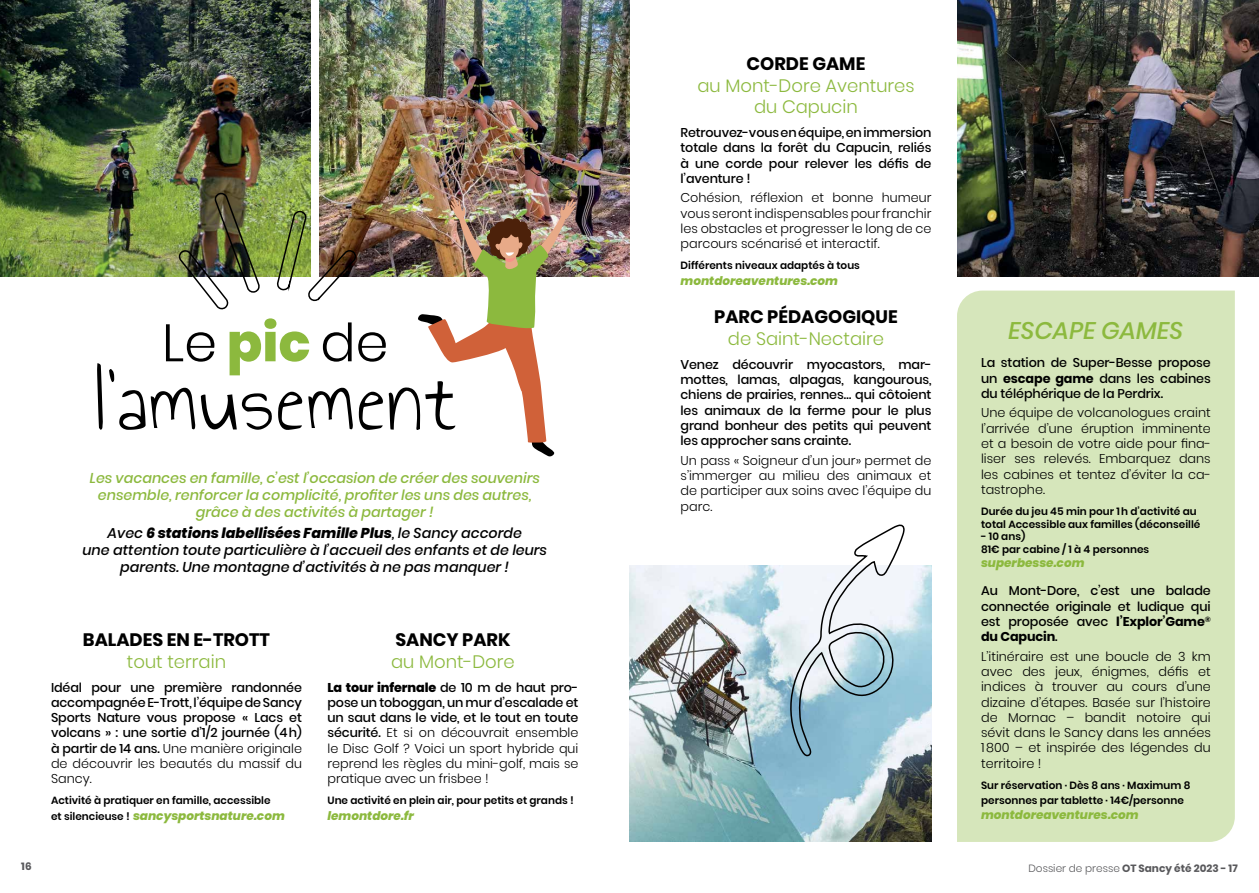
<style>
.page{position:relative;width:1259px;height:893px;background:#fff}
.page>*{position:absolute;margin:0;border:0;box-sizing:border-box;transform-origin:0 0}
.t1{font:65.7px "Annie Use Your Telescope";letter-spacing:.03em;color:#000}
.t2{font:300 52.5px "Poppins";color:#000}
.t3{font:italic 500 24px "Poppins";color:#8cb93e}
.t4{font:300 18px/21.6px "Poppins";color:#8cb93e;text-align:center}
.t5{font:700 18px "Poppins";color:#000}
.t6{font:italic 500 14.25px/17.1px "Poppins";color:#000;text-align:center}
.t7{font:italic 500 14.25px/17.1px "Poppins";color:#8cb93e;text-align:center}
.t8{font:300 12.75px/15.3px "Poppins";color:#000;text-align:justify}
.t9{font:500 12.75px/15.3px "Poppins";letter-spacing:-.01em;color:#000;text-align:justify}
.t10{font:italic 800 12px "Poppins";color:#8cb93e}
.t11{font:600 10.5px/12.6px "Poppins";color:#000}
.t12{font:700 10.5px "Poppins";color:#58585b}
.s1{font-weight:800;color:#8cb93e}
.s2{font-weight:800}
.s3{font-weight:300}
.s4{font-weight:600;font-style:normal;font-size:10.5px;color:#000}
.s5{font-weight:500}
.s6{font-weight:700}
</style>
<div class="page">
<div style="left:957px;top:291px;width:277px;height:551px;background:#d6e6bb"></div>
<img style="left:0;top:0;width:310px;height:276px">
<img style="left:629px;top:566px;width:302px;height:276px">
<img style="left:319px;top:0;width:310px;height:276px">
<img style="left:957px;top:0;width:302px;height:276px">
<img style="left:178px;top:191px;width:82px;height:119px">
<img style="left:276px;top:211px;width:81px;height:91px">
<svg style="left:788px;top:524px;width:117px;height:233px"></svg>
<img style="left:416px;top:198px;width:160px;height:259px">
<h2 class="t2" style="left:162px;top:312px;width:228px">Le <span class="s1">pic</span> de</h2>
<h1 class="t1" style="left:94px;top:369px;width:364px">l’amusement</h1>
<p class="t7" style="left:90px;top:469px;width:452px">Les vacances en famille, c’est l’occasion de créer des souvenirs ensemble, renforcer la complicité, profiter les uns des autres, grâce à des activités à partager !</p>
<p class="t6" style="left:82px;top:525px;width:466px">Avec <span class="s2">6 stations labellisées Famille Plus</span>, le Sancy accorde<br>une attention toute particulière à l’accueil des enfants et de leurs parents. Une montagne d’activités à ne pas manquer !</p>
<h3 class="t5" style="left:83px;top:629px;width:189px">BALADES EN E-TROTT</h3>
<h3 class="t4" style="left:127px;top:651px;width:101px">tout terrain</h3>
<p class="t9" style="left:51px;top:679px;width:252px">Idéal pour une première randonnée accompagnée E-Trott, l’équipe de Sancy Sports Nature vous propose « Lacs et volcans » : une sortie d’1/2 journée (4h) à partir de 14 ans. <span class="s3">Une manière originale de découvrir les beautés du massif du Sancy.</span></p>
<p class="t11" style="left:51px;top:794px;width:221px">Activité à pratiquer en famille, accessible</p>
<p class="t10" style="left:51px;top:809px;width:235px"><span class="s4">et silencieuse !</span> sancysportsnature.com</p>
<h3 class="t5" style="left:395px;top:629px;width:116px">SANCY PARK</h3>
<h3 class="t4" style="left:391px;top:651px;width:125px">au Mont-Dore</h3>
<p class="t8" style="left:327px;top:679px;width:252px"><span class="s2">La tour infernale</span> <span class="s5">de 10 m de haut pro&shy;pose un toboggan, un mur d’escalade et un saut dans le vide, et le tout en toute sécurité.</span> Et si on découvrait ensemble le Disc Golf ? Voici un sport hybride qui reprend les règles du mini-golf, mais se pratique avec un frisbee !</p>
<p class="t11" style="left:327px;top:794px;width:248px">Une activité en plein air, pour petits et grands !</p>
<p class="t10" style="left:327px;top:809px;width:88px">lemontdore.fr</p>
<h3 class="t5" style="left:746px;top:53px;width:120px">CORDE GAME</h3>
<h3 class="t4" style="left:697px;top:75px;width:219px">au Mont-Dore Aventures du Capucin</h3>
<p class="t9" style="left:680px;top:125px;width:252px">Retrouvez-vous en équipe, en immersion totale dans la forêt du Capucin, reliés à une corde pour relever les défis de l’aventure !</p>
<p class="t8" style="left:680px;top:190px;width:252px">Cohésion, réflexion et bonne humeur vous seront indispensables pour franchir les obstacles et progresser le long de ce parcours scénarisé et interactif.</p>
<p class="t11" style="left:680px;top:260px;width:181px">Différents niveaux adaptés à tous</p>
<p class="t10" style="left:680px;top:274px;width:159px">montdoreaventures.com</p>
<h3 class="t5" style="left:714px;top:307px;width:185px">PARC PÉDAGOGIQUE</h3>
<h3 class="t4" style="left:728px;top:328px;width:158px">de Saint-Nectaire</h3>
<p class="t9" style="left:680px;top:357px;width:252px">Venez découvrir myocastors, mar&shy;mottes, lamas, alpagas, kangourous, chiens de prairies, rennes… qui côtoient les animaux de la ferme pour le plus grand bonheur des petits qui peuvent les approcher sans crainte.</p>
<p class="t8" style="left:680px;top:453px;width:252px">Un pass « Soigneur d’un jour» permet de s’immerger au milieu des animaux et de participer aux soins avec l’équipe du parc.</p>
<h3 class="t3" style="left:1008px;top:317px;width:176px">ESCAPE GAMES</h3>
<p class="t9" style="left:981px;top:355px;width:231px">La station de Super-Besse propose un <span class="s6">escape game</span> dans les cabines du téléphérique de la Perdrix.</p>
<p class="t8" style="left:981px;top:405px;width:231px">Une équipe de volcanologues craint l’arrivée d’une éruption imminente et a besoin de votre aide pour fina&shy;liser ses relevés. Embarquez dans les cabines et tentez d’éviter la ca&shy;tastrophe.</p>
<p class="t11" style="left:981px;top:505px;width:221px">Durée du jeu 45 min pour 1h d’activité au total Accessible aux familles (déconseillé</p>
<p class="t11" style="left:981px;top:530px;width:170px">- 10 ans)<br>81€ par cabine / 1 à 4 personnes</p>
<p class="t10" style="left:981px;top:556px;width:105px">superbesse.com</p>
<p class="t9" style="left:981px;top:583px;width:231px">Au Mont-Dore, c’est une balade connectée originale et ludique qui est proposée avec <span class="s6">l’Explor’Game</span><sup>® </sup><span class="s6">du Capucin</span>.</p>
<p class="t8" style="left:981px;top:649px;width:231px">L’itinéraire est une boucle de 3 km avec des jeux, énigmes, défis et indices à trouver au cours d’une dizaine d’étapes. Basée sur l’histoire de Mornac – bandit notoire qui sévit dans le Sancy dans les années 1800 – et inspirée des légendes du territoire !</p>
<p class="t11" style="left:981px;top:778px;width:211px;line-height:15.3px">Sur réservation · Dès 8 ans · Maximum 8 personnes par tablette · 14€/personne</p>
<p class="t10" style="left:981px;top:807px;width:159px">montdoreaventures.com</p>
<p class="t12" style="left:21px;top:860px;width:12px">16</p>
<p class="t12" style="left:1028px;top:862px;width:211px"><span class="s3">Dossier de presse</span> OT Sancy été 2023 - 17</p>
</div>
